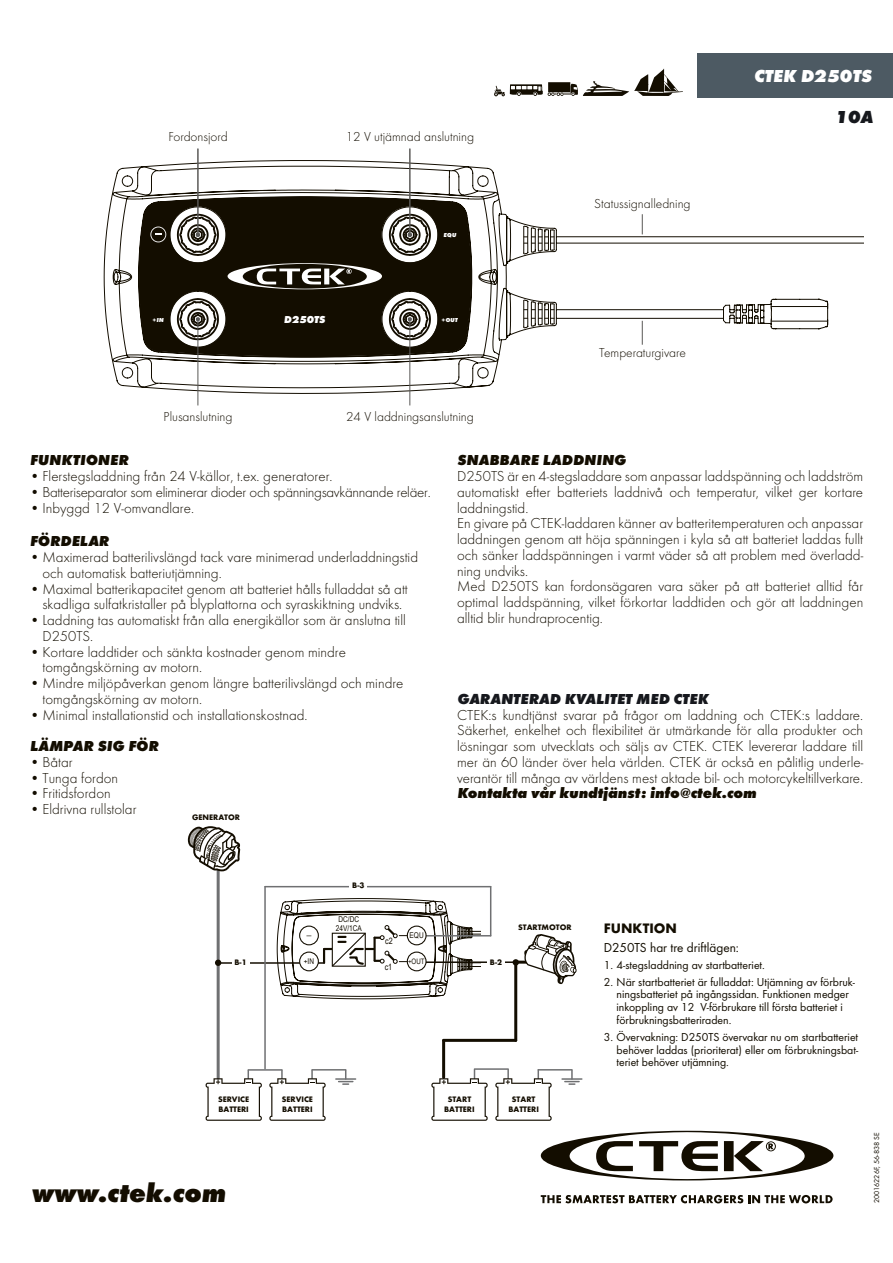
<style>
.page{position:relative;width:893px;height:1263px;background:#fff}
.page>*{position:absolute;margin:0;border:0;box-sizing:border-box;transform-origin:0 0}
.t1{font:italic 700 expanded 27px "Futura";color:#130d00}
.t2{font:italic 700 expanded 18px "Futura";color:#fff}
.t3{font:italic 700 expanded 18px "Futura";color:#16181d}
.t4{font:300 15px/15.8px "Futura";color:#130d00}
.t5{font:italic 700 expanded 15px "Futura";color:#130d00}
.t6{font:300 15px "Futura";letter-spacing:-.02em;color:#130d00}
.t7{font:italic 700 expanded 15px "Futura";color:#16181d}
.t8{font:700 14.25px "Futura";color:#130d00}
.t9{font:300 13.5px "Futura";color:#130d00}
.t10{font:13.5px "Futura Boo";color:#130d00}
.t11{font:12px/12.8px "Futura Boo";color:#130d00}
.t12{font:italic 700 expanded 10.5px "Futura";color:#fff}
.t13{font:8.7px "Arial Narrow";color:#130d00}
.t14{font:700 8.25px/9.4px "Futura";color:#130d00}
.t15{font:7.95px/8.2px "Arial Narrow";color:#130d00;text-align:center}
.t16{font:7.5px "Futura Boo";color:#130d00}
.t17{font:7.5px "Arial Narrow";color:#130d00}
.t18{font:italic 700 expanded 6px "Futura";color:#fff}
</style>
<div class="page">
<svg style="left:103px;top:159px;width:760px;height:235px"></svg>
<svg style="left:523px;top:223px;width:32px;height:32px"></svg>
<svg style="left:523px;top:297px;width:32px;height:32px"></svg>
<hr style="left:771px;top:321px;width:57px;height:1px;background:#130d00">
<hr style="left:771px;top:306px;width:56px;height:1px;background:#130d00">
<svg style="left:137px;top:195px;width:336px;height:163px;fill:#130d00"></svg>
<svg style="left:541px;top:1131px;width:292px;height:49px"></svg>
<svg style="left:541px;top:1195px;width:292px;height:8px"></svg>
<div style="left:697px;top:53px;width:196px;height:45px;background:#4d5a63"></div>
<hr style="left:198px;top:149px;width:1px;height:86px;background:#595856">
<hr style="left:409px;top:149px;width:1px;height:86px;background:#595856">
<hr style="left:409px;top:319px;width:1px;height:86px;background:#595856">
<hr style="left:198px;top:319px;width:1px;height:86px;background:#595856">
<svg style="left:150px;top:206px;width:289px;height:146px;background:#403b31"></svg>
<hr style="left:442px;top:1040px;width:3px;height:37px;background:#130d00">
<hr style="left:219px;top:962px;width:105px;height:2px;background:#130d00">
<hr style="left:217px;top:864px;width:3px;height:214px;background:#6f7072">
<hr style="left:264px;top:887px;width:2px;height:182px;background:#6f7072">
<hr style="left:265px;top:886px;width:226px;height:1px;background:#6f7072">
<svg style="left:206px;top:1070px;width:56px;height:51px"></svg>
<svg style="left:188px;top:826px;width:52px;height:45px"></svg>
<svg style="left:269px;top:1070px;width:57px;height:51px"></svg>
<hr style="left:248px;top:1069px;width:34px;height:2px;background:#6f7072">
<hr style="left:312px;top:1069px;width:34px;height:1px;background:#6f7072">
<hr style="left:336px;top:1078px;width:20px;height:2px;background:#6f7072">
<svg style="left:339px;top:1070px;width:14px;height:15px"></svg>
<hr style="left:474px;top:1068px;width:34px;height:2px;background:#6f7072">
<hr style="left:538px;top:1069px;width:34px;height:1px;background:#6f7072">
<hr style="left:562px;top:1078px;width:20px;height:2px;background:#6f7072">
<svg style="left:565px;top:1070px;width:14px;height:15px"></svg>
<svg style="left:431px;top:1069px;width:57px;height:52px"></svg>
<svg style="left:495px;top:1069px;width:57px;height:52px"></svg>
<hr style="left:490px;top:887px;width:1px;height:49px;background:#6f7072">
<hr style="left:412px;top:961px;width:104px;height:2px;background:#130d00">
<div style="left:215px;top:959px;width:6px;height:7px;background:#130d00;border-radius:50%"></div>
<hr style="left:418px;top:935px;width:73px;height:1px;background:#6f7072">
<div style="left:232px;top:959px;width:17px;height:10px;background:#fff"></div>
<div style="left:487px;top:958px;width:17px;height:10px;background:#fff"></div>
<div style="left:350px;top:882px;width:17px;height:10px;background:#fff"></div>
<hr style="left:514px;top:962px;width:3px;height:78px;background:#130d00">
<hr style="left:444px;top:1039px;width:72px;height:3px;background:#130d00">
<svg style="left:513px;top:934px;width:64px;height:50px"></svg>
<svg style="left:277px;top:898px;width:204px;height:101px"></svg>
<svg style="left:494px;top:69px;width:189px;height:27px"></svg>
<svg style="left:642px;top:214px;width:1px;height:20px"></svg>
<svg style="left:642px;top:321px;width:1px;height:24px"></svg>
<p class="t9" style="left:168px;top:129px;width:61px">Fordonsjord</p>
<p class="t9" style="left:346px;top:129px;width:130px">12 V utjämnad anslutning</p>
<p class="t18" style="left:444px;top:231px;width:14px">EQU</p>
<p class="t12" style="left:284px;top:313px;width:43px">D250TS</p>
<p class="t18" style="left:152px;top:316px;width:13px">+IN</p>
<p class="t18" style="left:441px;top:316px;width:18px">+OUT</p>
<p class="t9" style="left:164px;top:409px;width:70px">Plusanslutning</p>
<p class="t9" style="left:346px;top:409px;width:129px">24 V laddningsanslutning</p>
<p class="t9" style="left:594px;top:196px;width:98px">Statussignalledning</p>
<p class="t9" style="left:599px;top:345px;width:88px">Temperaturgivare</p>
<p class="t2" style="left:754px;top:65px;width:119px">CTEK D250TS</p>
<p class="t3" style="left:835px;top:106px;width:40px">10A</p>
<p class="t5" style="left:30px;top:451px;width:99px">FUNKTIONER</p>
<p class="t4" style="left:30px;top:468px;width:304px">• Flerstegsladdning från 24 V-källor, t.ex. generatorer.</p>
<p class="t6" style="left:30px;top:483px;width:402px">• Batteriseparator som eliminerar dioder och spänningsavkännande reläer.</p>
<p class="t4" style="left:30px;top:500px;width:166px">• Inbyggd 12 V-omvandlare.</p>
<p class="t5" style="left:30px;top:532px;width:80px">FÖRDELAR</p>
<p class="t4" style="left:43px;top:549px;width:377px;text-indent:-13px">• Maximerad batterilivslängd tack vare minimerad underladdningstid och automatisk batteriutjämning.</p>
<p class="t4" style="left:30px;top:581px;width:380px;text-align:center">• Maximal batterikapacitet genom att batteriet hålls fulladdat så att skadliga sulfatkristaller på blyplattorna och syraskiktning undviks.</p>
<p class="t4" style="left:43px;top:612px;width:365px;text-indent:-13px">• Laddning tas automatiskt från alla energikällor som är anslutna till<br>D250TS.</p>
<p class="t4" style="left:43px;top:644px;width:305px;text-indent:-13px">• Kortare laddtider och sänkta kostnader genom mindre tomgångskörning av motorn.</p>
<p class="t4" style="left:43px;top:675px;width:363px;text-indent:-13px">• Mindre miljöpåverkan genom längre batterilivslängd och mindre tomgångskörning av motorn.</p>
<p class="t4" style="left:30px;top:707px;width:279px">• Minimal installationstid och installationskostnad.</p>
<p class="t5" style="left:30px;top:737px;width:118px">LÄMPAR SIG FÖR</p>
<p class="t4" style="left:30px;top:754px;width:45px">• Båtar</p>
<p class="t4" style="left:30px;top:770px;width:90px">• Tunga fordon</p>
<p class="t4" style="left:30px;top:785px;width:82px">• Fritidsfordon</p>
<p class="t4" style="left:30px;top:801px;width:108px">• Eldrivna rullstolar</p>
<p class="t14" style="left:192px;top:812px;width:49px">GENERATOR</p>
<p class="t14" style="left:352px;top:880px;width:14px">B-3</p>
<p class="t5" style="left:457px;top:451px;width:169px">SNABBARE LADDNING</p>
<p class="t4" style="left:457px;top:468px;width:408px">D250TS är en 4-stegsladdare som anpassar laddspänning och laddström automatiskt efter batteriets laddnivå och temperatur, vilket ger kortare laddningstid.<br>En givare på CTEK-laddaren känner av batteritemperaturen och anpassar laddningen genom att höja spänningen i kyla så att batteriet laddas fullt och sänker laddspänningen i varmt väder så att problem med överladd&shy;ning undviks.<br>Med D250TS kan fordonsägaren vara säker på att batteriet alltid får optimal laddspänning, vilket förkortar laddtiden och gör att laddningen alltid blir hundraprocentig.</p>
<p class="t7" style="left:457px;top:690px;width:253px">GARANTERAD KVALITET MED CTEK</p>
<p class="t4" style="left:457px;top:707px;width:408px;text-align:justify">CTEK:s kundtjänst svarar på frågor om laddning och CTEK:s laddare.<br>Säkerhet, enkelhet och flexibilitet är utmärkande för alla produkter och lösningar som utvecklats och säljs av CTEK. CTEK levererar laddare till mer än 60 länder över hela världen. CTEK är också en pålitlig underle&shy;verantör till många av världens mest aktade bil- och motorcykeltillverkare.</p>
<p class="t5" style="left:457px;top:784px;width:301px">Kontakta vår kundtjänst: info@ctek.com</p>
<p class="t15" style="left:336px;top:915px;width:28px">DC/DC<br>24V/1CA</p>
<p class="t15" style="left:410px;top:931px;width:16px">EQU</p>
<p class="t17" style="left:408px;top:956px;width:18px">+OUT</p>
<p class="t15" style="left:306px;top:931px;width:8px">―</p>
<p class="t15" style="left:304px;top:957px;width:12px">+IN</p>
<p class="t13" style="left:385px;top:935px;width:9px">c2</p>
<p class="t13" style="left:385px;top:960px;width:9px">c1</p>
<p class="t14" style="left:235px;top:958px;width:14px">B-1</p>
<p class="t14" style="left:490px;top:957px;width:14px">B-2</p>
<p class="t14" style="left:518px;top:922px;width:55px">STARTMOTOR</p>
<p class="t14" style="left:218px;top:1094px;width:33px">SERVICE<br>BATTERI</p>
<p class="t14" style="left:282px;top:1094px;width:33px">SERVICE<br>BATTERI</p>
<p class="t14" style="left:444px;top:1094px;width:32px;text-align:center">START<br>BATTERI</p>
<p class="t14" style="left:508px;top:1094px;width:32px;text-align:center">START<br>BATTERI</p>
<h1 class="t1" style="left:31px;top:1177px;width:196px">www.ctek.com</h1>
<p class="t8" style="left:604px;top:920px;width:75px">FUNKTION</p>
<p class="t10" style="left:604px;top:939px;width:137px">D250TS har tre driftlägen:</p>
<p class="t11" style="left:604px;top:958px;width:163px">1. 4-stegsladdning av startbatteriet.</p>
<p class="t11" style="left:617px;top:975px;width:240px;text-indent:-13px">2. När startbatteriet är fulladdat: Utjämning av förbruk&shy;ningsbatteriet på ingångssidan. Funktionen medger inkoppling av 12 V-förbrukare till första batteriet i förbrukningsbatteriraden.</p>
<p class="t11" style="left:617px;top:1030px;width:243px;text-align:justify;text-indent:-13px">3. Övervakning: D250TS övervakar nu om startbatteriet behöver laddas (prioriterat) eller om förbrukningsbat&shy;teriet behöver utjämning.</p>
<p class="t16" style="left:872px;top:1203px;width:72px;rotate:-90deg">20016226F, 56-838 SE</p>
</div>
